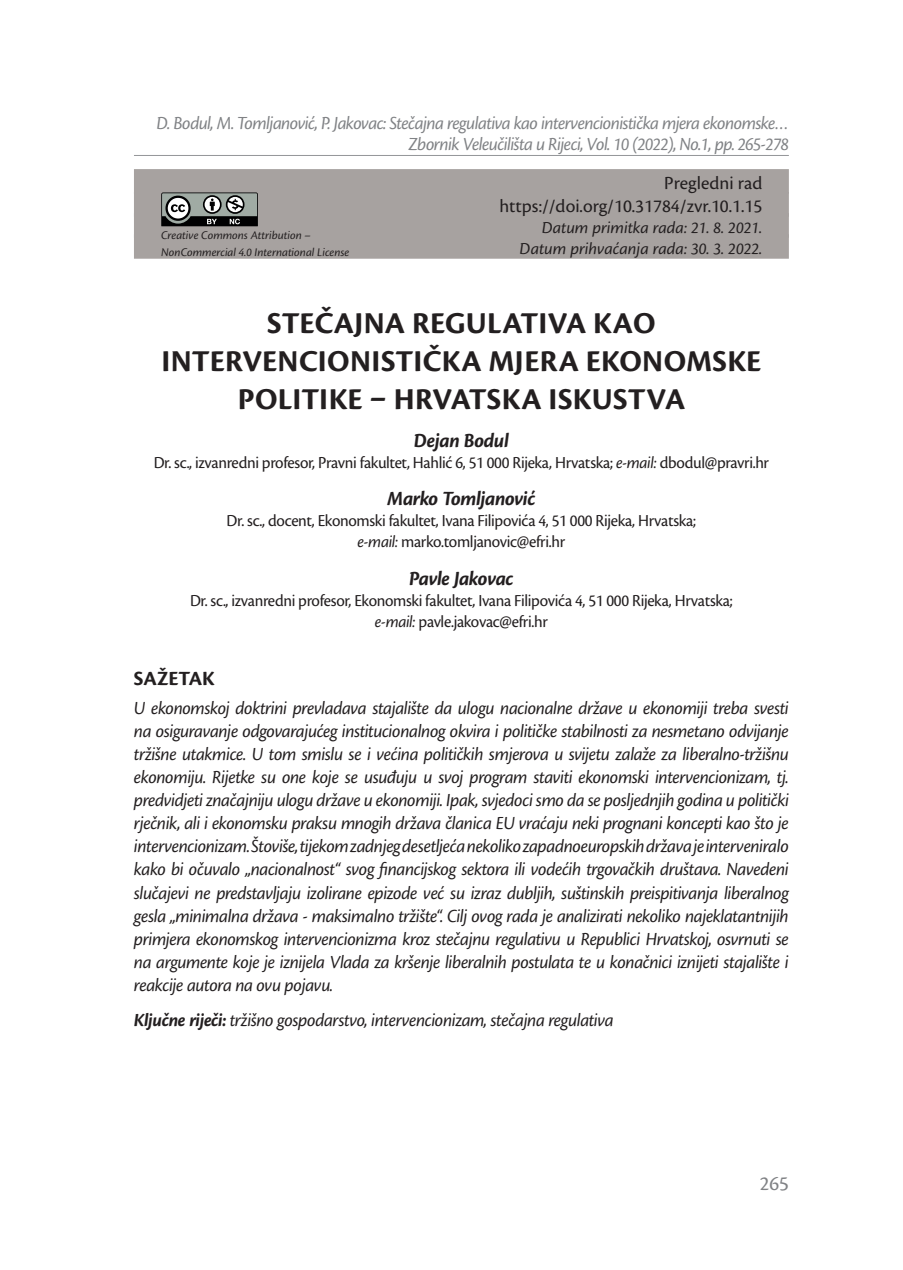
<style>
.page{position:relative;width:903px;height:1270px;background:#fff}
.page>*{position:absolute;margin:0;border:0;box-sizing:border-box;transform-origin:0 0}
.t1{font:700 31.5px/37.8px "Cronos Pro";letter-spacing:.01em;color:#231f20;text-align:center}
.t2{font:italic 700 21px "Cronos Pro";letter-spacing:-.025em;color:#231f20;scale:.96 1}
.t3{font:700 21px "Cronos Pro";color:#231f20}
.t4{font:21px "Cronos Pro";color:#808285}
.t5{font:italic 19.25px/23.1px "Cronos Pro";letter-spacing:-.02em;color:#231f20;text-align:justify;scale:.96 1}
.t6{font:italic 19.25px/21px "Cronos Pro";letter-spacing:-.035em;color:#808285;text-align:right;scale:.96 1}
.t7{font:19.25px/23.1px "Cronos Pro";color:#231f20;text-align:right}
.t8{font:17.5px/21px "Cronos Pro";letter-spacing:-.02em;color:#231f20;text-align:center;scale:.96 1}
.t9{font:italic 17.5px/21px "Cronos Pro";color:#231f20;text-align:right}
.t10{font:italic 12.25px/16.8px "Cronos Pro";letter-spacing:-.005em;color:#231f20}
.s1{font-style:italic}
.s2{font-weight:700}
</style>
<div class="page">
<hr style="left:134px;top:155px;width:655px;height:1px;background:#939598">
<div style="left:134px;top:169px;width:655px;height:25px;background:#a7a2a0"></div>
<div style="left:134px;top:192px;width:655px;height:25px;background:#a7a2a0"></div>
<div style="left:134px;top:213px;width:655px;height:25px;background:#a7a2a0"></div>
<div style="left:134px;top:234px;width:655px;height:25px;background:#a7a2a0"></div>
<svg style="left:161px;top:192px;width:97px;height:34px"></svg>
<p class="t6" style="left:157px;top:113px;width:660px">D. Bodul, M. Tomljanović, P. Jakovac: Stečajna regulativa kao intervencionistička mjera ekonomske…<br>Zbornik Veleučilišta u Rijeci, Vol. 10 (2022), No.1, pp. 265-278</p>
<p class="t10" style="left:161px;top:227px;width:190px">Creative Commons Attribution –<br>NonCommercial 4.0 International License</p>
<p class="t7" style="left:499px;top:171px;width:264px">Pregledni rad https://doi.org/10.31784/zvr.10.1.15</p>
<p class="t9" style="left:520px;top:217px;width:244px">Datum primitka rada: 21. 8. 2021.<br>Datum prihvaćanja rada: 30. 3. 2022.</p>
<h1 class="t1" style="left:161px;top:305px;width:601px">STEČAJNA REGULATIVA KAO<br>INTERVENCIONISTIČKA MJERA EKONOMSKE<br>POLITIKE – HRVATSKA ISKUSTVA</h1>
<p class="t2" style="left:414px;top:428px;width:101px">Dejan Bodul</p>
<p class="t8" style="left:154px;top:452px;width:642px">Dr. sc., izvanredni profesor, Pravni fakultet, Hahlić 6, 51 000 Rijeka, Hrvatska; <span class="s1">e-mail:</span> dbodul@pravri.hr</p>
<p class="t2" style="left:387px;top:487px;width:156px">Marko Tomljanović</p>
<p class="t8" style="left:227px;top:510px;width:491px">Dr. sc., docent, Ekonomski fakultet, Ivana Filipovića 4, 51 000 Rijeka, Hrvatska; <span class="s1">e-mail:</span> marko.tomljanovic@efri.hr</p>
<p class="t2" style="left:409px;top:566px;width:110px">Pavle Jakovac</p>
<p class="t8" style="left:190px;top:590px;width:567px">Dr. sc., izvanredni profesor, Ekonomski fakultet, Ivana Filipovića 4, 51 000 Rijeka, Hrvatska; <span class="s1">e-mail:</span> pavle.jakovac@efri.hr</p>
<p class="t3" style="left:134px;top:667px;width:82px">SAŽETAK</p>
<p class="t5" style="left:134px;top:696px;width:684px">U ekonomskoj doktrini prevladava stajalište da ulogu nacionalne države u ekonomiji treba svesti na osiguravanje odgovarajućeg institucionalnog okvira i političke stabilnosti za nesmetano odvijanje tržišne utakmice. U tom smislu se i većina političkih smjerova u svijetu zalaže za liberalno-tržišnu ekonomiju. Rijetke su one koje se usuđuju u svoj program staviti ekonomski intervencionizam, tj. predvidjeti značajniju ulogu države u ekonomiji. Ipak, svjedoci smo da se posljednjih godina u politički rječnik, ali i ekonomsku praksu mnogih država članica EU vraćaju neki prognani koncepti kao što je intervencionizam. Štoviše, tijekom zadnjeg desetljeća nekoliko zapadnoeuropskih država je interveniralo kako bi očuvalo „nacionalnost“ svog financijskog sektora ili vodećih trgovačkih društava. Navedeni slučajevi ne predstavljaju izolirane epizode već su izraz dubljih, suštinskih preispitivanja liberalnog gesla „minimalna država - maksimalno tržište“. Cilj ovog rada je analizirati nekoliko najeklatantnijih primjera ekonomskog intervencionizma kroz stečajnu regulativu u Republici Hrvatskoj, osvrnuti se na argumente koje je iznijela Vlada za kršenje liberalnih postulata te u konačnici iznijeti stajalište i reakcije autora na ovu pojavu.</p>
<p class="t5" style="left:134px;top:1009px;width:501px"><span class="s2">Ključne riječi:</span> tržišno gospodarstvo, intervencionizam, stečajna regulativa</p>
<p class="t4" style="left:760px;top:1171px;width:31px">265</p>
</div>
